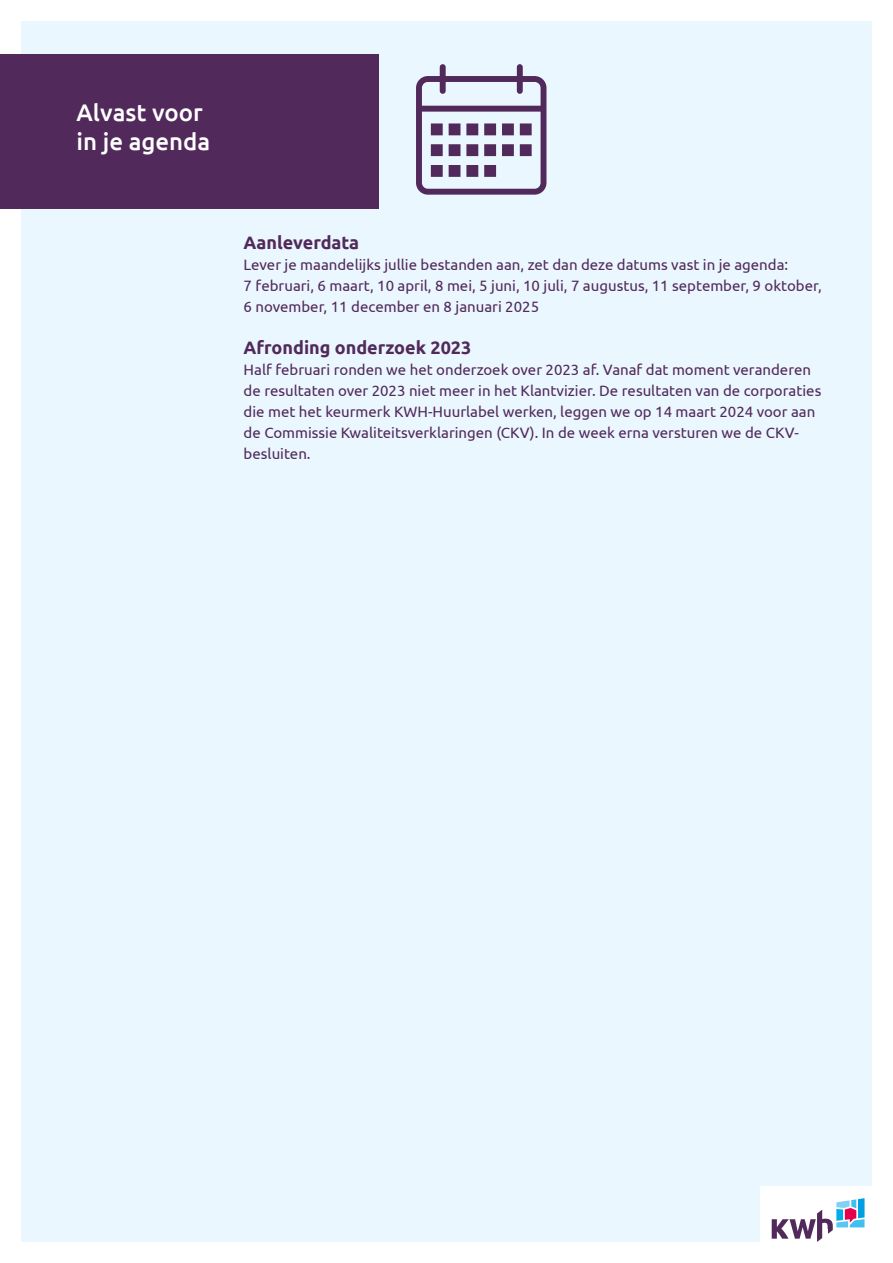
<style>
.page{position:relative;width:893px;height:1263px;background:#fff}
.page>*{position:absolute;margin:0;border:0;box-sizing:border-box;transform-origin:0 0}
.t1{font:500 24px/28.8px "Ubuntu";color:#fff}
.t2{font:700 18px "Ubuntu";color:#512a5b}
.t3{font:15px/21px "Ubuntu";color:#512a5b}
</style>
<div class="page">
<div style="left:21px;top:21px;width:851px;height:1221px;background:#ebf7fe"></div>
<div style="left:760px;top:1186px;width:124px;height:66px;background:#fff"></div>
<svg style="left:772px;top:1198px;width:92px;height:44px"></svg>
<svg style="left:416px;top:64px;width:130px;height:131px"></svg>
<div style="left:0;top:54px;width:379px;height:154px;background:#512a5b"></div>
<h1 class="t1" style="left:77px;top:98px;width:135px">Alvast voor in je agenda</h1>
<p class="t2" style="left:244px;top:231px;width:117px">Aanleverdata</p>
<p class="t3" style="left:244px;top:253px;width:580px">Lever je maandelijks jullie bestanden aan, zet dan deze datums vast in je agenda:<br>7 februari, 6 maart, 10 april, 8 mei, 5 juni, 10 juli, 7 augustus, 11 september, 9 oktober,<br>6 november, 11 december en 8 januari 2025</p>
<p class="t2" style="left:244px;top:336px;width:229px">Afronding onderzoek 2023</p>
<p class="t3" style="left:244px;top:358px;width:579px">Half februari ronden we het onderzoek over 2023 af. Vanaf dat moment veranderen de resultaten over 2023 niet meer in het Klantvizier. De resultaten van de corporaties die met het keurmerk KWH-Huurlabel werken, leggen we op 14 maart 2024 voor aan de Commissie Kwaliteitsverklaringen (CKV). In de week erna versturen we de CKV&shy;besluiten.</p>
</div>
